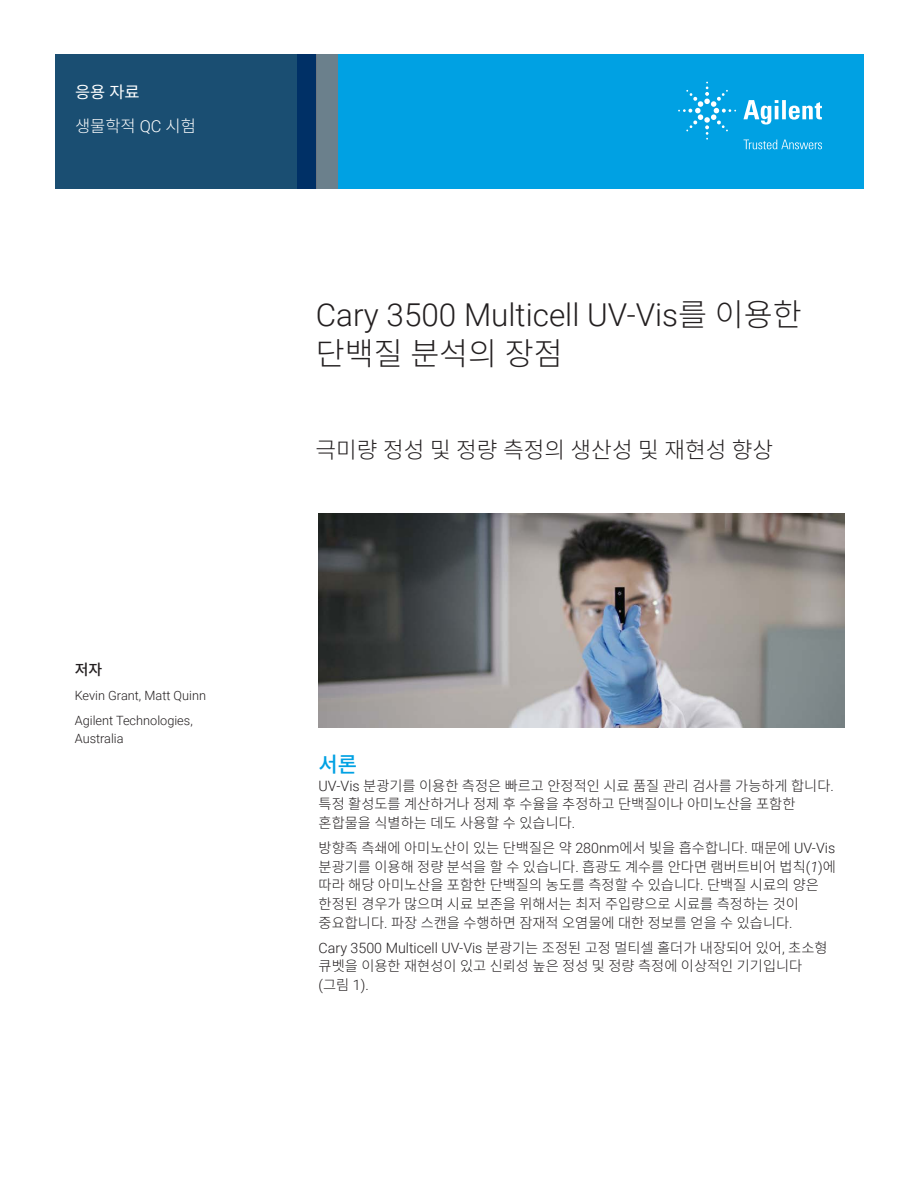
<style>
.page{position:relative;width:918px;height:1188px;background:#fff}
.page>*{position:absolute;margin:0;border:0;box-sizing:border-box;transform-origin:0 0}
.t1{font:300 31.5px "Roboto";color:#231f20}
.t2{font:300 31.5px "Noto Sans CJ Kkr";color:#231f20}
.t3{font:300 22.5px "Noto Sans CJ Kkr";color:#231f20}
.t4{font:500 21px "Noto Sans CJ Kkr";color:#00a1e3}
.t5{font:300 16.5px/33.8px "Noto Sans CJ Kkr";color:#fff}
.t6{font:500 15px "Noto Sans CJ Kkr";color:#231f20}
.t7{font:300 14.25px/18.8px "Noto Sans CJ Kkr";color:#231f20}
.t8{font:300 14.25px "Roboto";color:#231f20}
.t9{font:300 12.75px/24.8px "Roboto";color:#231f20}
.s1{font-weight:400}
.s2{font-family:"Roboto"}
.s3{font-family:"Noto Sans CJ Kkr"}
.s4{font-family:"Roboto";font-style:italic}
</style>
<div class="page">
<div style="left:297px;top:54px;width:567px;height:135px;background:#00a1e3"></div>
<svg style="left:55px;top:54px;width:261px;height:135px;background:#184b71"></svg>
<div style="left:316px;top:54px;width:22px;height:135px;background:#6b808c"></div>
<img style="left:318px;top:513px;width:526px;height:215px">
<svg style="left:743px;top:100px;width:79px;height:25px"></svg>
<svg style="left:678px;top:82px;width:58px;height:58px"></svg>
<svg style="left:744px;top:140px;width:78px;height:9px"></svg>
<p class="t5" style="left:75px;top:75px;width:122px"><span class="s1">응용 자료 </span>생물학적 <span class="s2">QC</span> 시험</p>
<p class="t6" style="left:75px;top:661px;width:29px">저자</p>
<p class="t9" style="left:75px;top:682px;width:133px">Kevin Grant, Matt Quinn<br>Agilent Technologies,</p>
<p class="t9" style="left:75px;top:726px;width:50px">Australia</p>
<h1 class="t1" style="left:316px;top:292px;width:487px">Cary 3500 Multicell UV-Vis<span class="s3">를 이용한</span></h1>
<h1 class="t2" style="left:316px;top:335px;width:249px">단백질 분석의 장점</h1>
<h2 class="t3" style="left:316px;top:437px;width:459px">극미량 정성 및 정량 측정의 생산성 및 재현성 향상</h2>
<h3 class="t4" style="left:319px;top:752px;width:40px">서론</h3>
<p class="t7" style="left:319px;top:776px;width:517px"><span class="s2">UV-Vis</span> 분광기를 이용한 측정은 빠르고 안정적인 시료 품질 관리 검사를 가능하게 합니다<span class="s2">. </span>특정 활성도를 계산하거나 정제 후 수율을 추정하고 단백질이나 아미노산을 포함한 혼합물을 식별하는 데도 사용할 수 있습니다<span class="s2">.</span></p>
<p class="t7" style="left:319px;top:838px;width:519px">방향족 측쇄에 아미노산이 있는 단백질은 약 <span class="s2">280nm</span>에서 빛을 흡수합니다<span class="s2">.</span> 때문에 <span class="s2">UV-Vis </span>분광기를 이용해 정량 분석을 할 수 있습니다<span class="s2">.</span> 흡광도 계수를 안다면 램버트비어 법칙<span class="s2">(</span><span class="s4">1</span><span class="s2">)</span>에 따라 해당 아미노산을 포함한 단백질의 농도를 측정할 수 있습니다<span class="s2">.</span> 단백질 시료의 양은 한정된 경우가 많으며 시료 보존을 위해서는 최저 주입량으로 시료를 측정하는 것이 중요합니다<span class="s2">.</span> 파장 스캔을 수행하면 잠재적 오염물에 대한 정보를 얻을 수 있습니다<span class="s2">.</span></p>
<p class="t8" style="left:319px;top:937px;width:511px">Cary 3500 Multicell UV-Vis <span class="s3">분광기는 조정된 고정 멀티셀 홀더가 내장되어 있어</span>, <span class="s3">초소형</span></p>
<p class="t7" style="left:319px;top:957px;width:485px">큐벳을 이용한 재현성이 있고 신뢰성 높은 정성 및 정량 측정에 이상적인 기기입니다</p>
<p class="t8" style="left:319px;top:975px;width:52px">(<span class="s3">그림</span> 1).</p>
</div>
